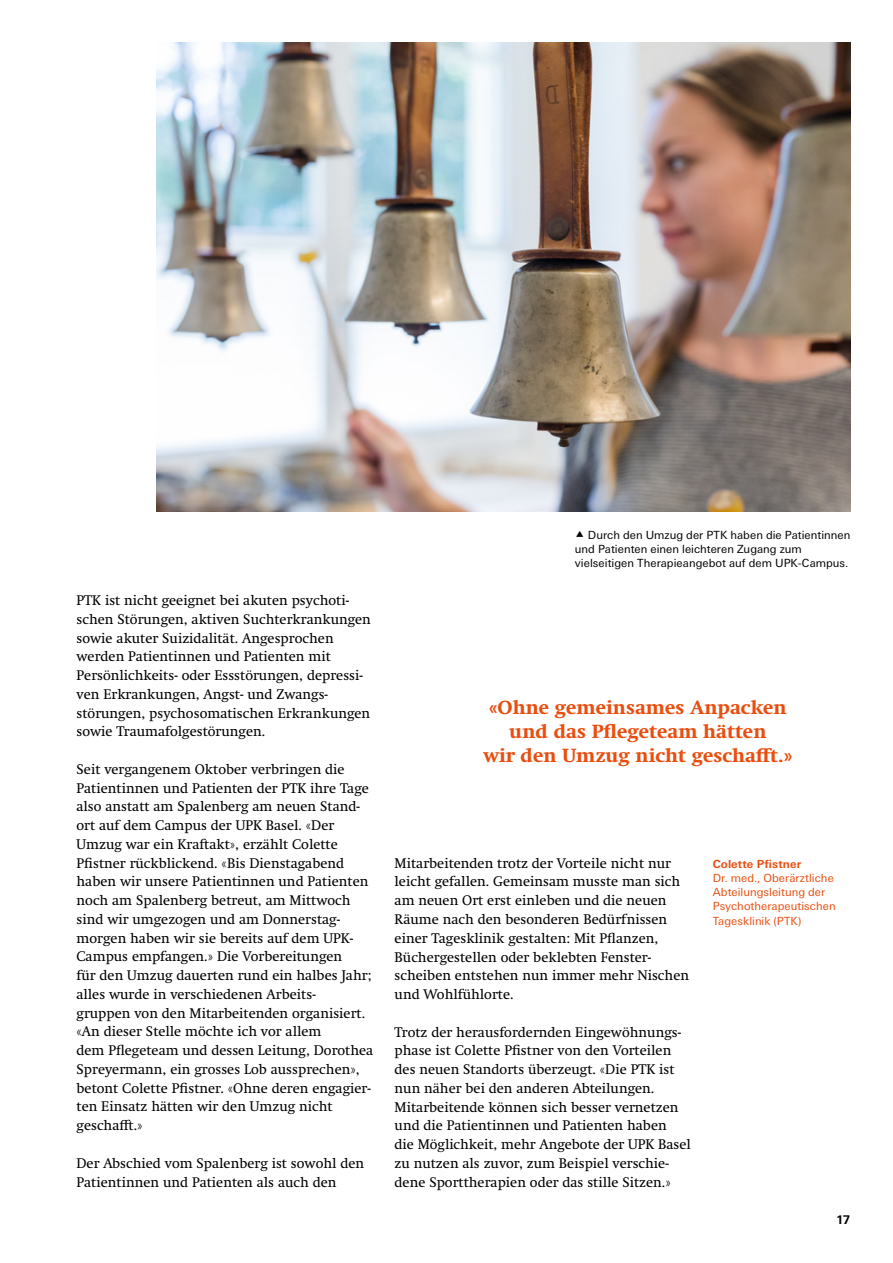
<style>
.page{position:relative;width:893px;height:1263px;background:#fff}
.page>*{position:absolute;margin:0;border:0;box-sizing:border-box;transform-origin:0 0}
.t1{font:700 19.5px/24px "Swift Neue LT Pro";letter-spacing:.005em;color:#e94e0f;text-align:center}
.t2{font:14.25px/18.8px "Swift Neue LT Pro";letter-spacing:.005em;color:#000}
.t3{font:700 12px "Univers Next Pro";color:#000}
.t4{font:11.25px/14.2px "Univers Next Pro";letter-spacing:.005em;color:#000}
.t5{font:11.25px/14.2px "Univers Next Pro";letter-spacing:.005em;color:#e94e0f}
.t6{font:700 11.25px "Univers Next Pro";letter-spacing:.005em;color:#e94e0f}
</style>
<div class="page">
<img style="left:156px;top:43px;width:694px;height:468px">
<p class="t2" style="left:77px;top:591px;width:296px">PTK ist nicht geeignet bei akuten psychoti&shy;schen Störungen, aktiven Suchterkrankungen sowie akuter Suizidalität. Angesprochen werden Patientinnen und Patienten mit Persönlichkeits- oder Essstörungen, depressi&shy;ven Erkrankungen, Angst- und Zwangs&shy;störungen, psychosomatischen Erkrankungen sowie Traumafolgestörungen.</p>
<p class="t2" style="left:77px;top:760px;width:298px">Seit vergangenem Oktober verbringen die Patientinnen und Patienten der PTK ihre Tage also anstatt am Spalenberg am neuen Stand&shy;ort auf dem Campus der UPK Basel. «Der Umzug war ein Kraftakt», erzählt Colette Pfistner rückblickend. «Bis Dienstagabend haben wir unsere Patientinnen und Patienten noch am Spalenberg betreut, am Mittwoch sind wir umgezogen und am Donnerstag&shy;morgen haben wir sie bereits auf dem UPK-Campus empfangen.» Die Vorbereitungen<br>für den Umzug dauerten rund ein halbes Jahr; alles wurde in verschiedenen Arbeits-<br>gruppen von den Mitarbeitenden organisiert. «An dieser Stelle möchte ich vor allem<br>dem Pflegeteam und dessen Leitung, Dorothea Spreyermann, ein grosses Lob aussprechen», betont Colette Pfistner. «Ohne deren engagier&shy;ten Einsatz hätten wir den Umzug nicht geschafft.»</p>
<p class="t2" style="left:77px;top:1153px;width:289px">Der Abschied vom Spalenberg ist sowohl den<br>Patientinnen und Patienten als auch den</p>
<p class="t4" style="left:575px;top:528px;width:277px;text-indent:13px">Durch den Umzug der PTK haben die Patientinnen und Patienten einen leichteren Zugang zum vielseitigen Therapieangebot auf dem UPK-Campus.</p>
<h1 class="t1" style="left:484px;top:695px;width:310px">«Ohne gemeinsames Anpacken und das Pflegeteam hätten<br>wir den Umzug nicht geschafft.»</h1>
<p class="t2" style="left:395px;top:853px;width:296px">Mitarbeitenden trotz der Vorteile nicht nur leicht gefallen. Gemeinsam musste man sich am neuen Ort erst einleben und die neuen Räume nach den besonderen Bedürfnissen einer Tagesklinik gestalten: Mit Pflanzen, Büchergestellen oder beklebten Fenster&shy;scheiben entstehen nun immer mehr Nischen und Wohlfühlorte.</p>
<p class="t2" style="left:395px;top:1022px;width:298px">Trotz der herausfordernden Eingewöhnungs&shy;phase ist Colette Pfistner von den Vorteilen des neuen Standorts überzeugt. «Die PTK ist nun näher bei den anderen Abteilungen.<br>Mitarbeitende können sich besser vernetzen und die Patientinnen und Patienten haben<br>die Möglichkeit, mehr Angebote der UPK Basel zu nutzen als zuvor, zum Beispiel verschie&shy;dene Sporttherapien oder das stille Sitzen.»</p>
<p class="t6" style="left:713px;top:857px;width:90px">Colette Pfistner</p>
<p class="t5" style="left:713px;top:871px;width:124px">Dr. med., Oberärztliche<br>Abteilungsleitung der<br>Psychotherapeutischen<br>Tagesklinik (PTK)</p>
<p class="t3" style="left:836px;top:1212px;width:16px">17</p>
</div>
